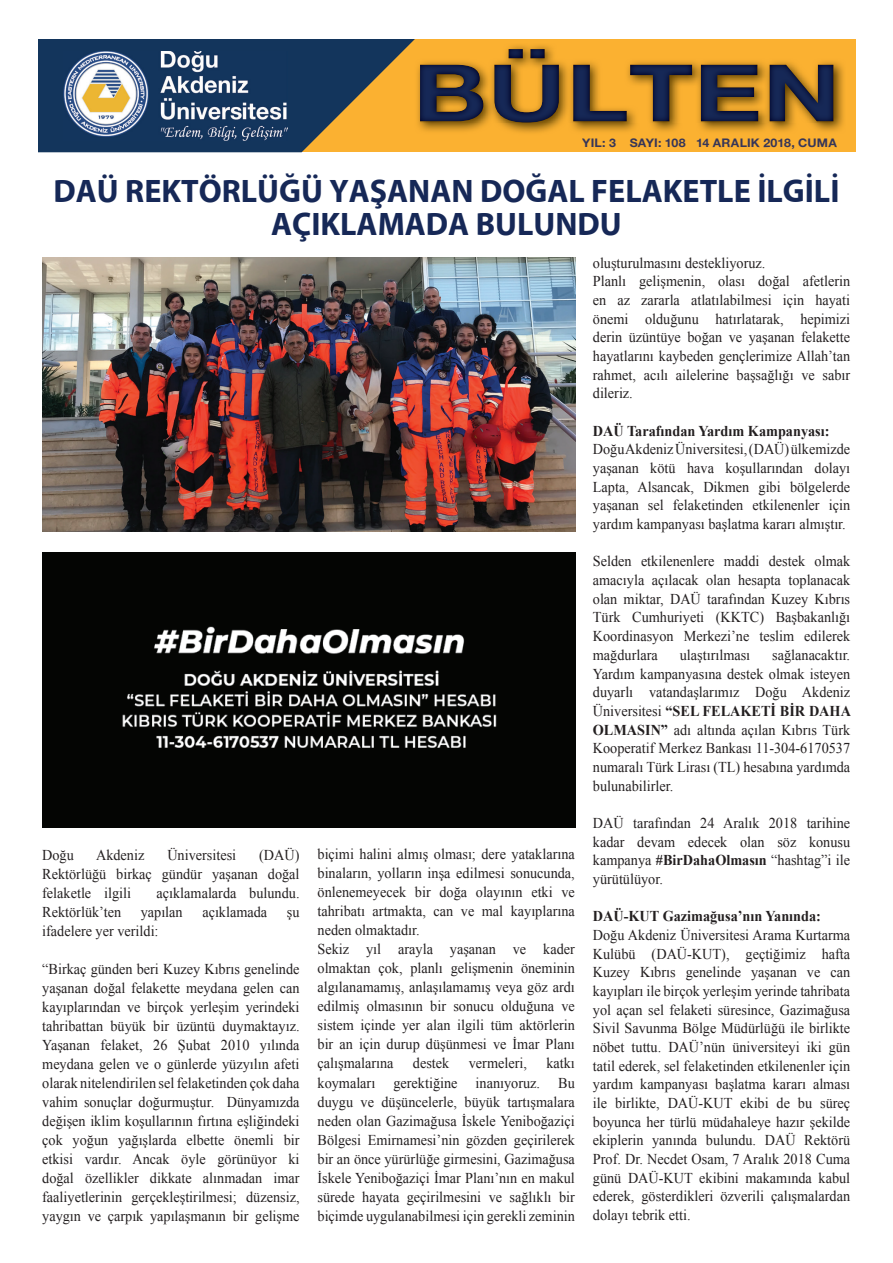
<style>
.page{position:relative;width:893px;height:1263px;background:#fff}
.page>*{position:absolute;margin:0;border:0;box-sizing:border-box;transform-origin:0 0}
.t1{font:700 32.7px/32.7px "Myriad EMU";color:#162857;text-align:center}
.t2{font:15px/18.6px "Times New Roman";color:#231f20;text-align:justify;scale:.95 1}
.t3{font:700 15px "Times New Roman";color:#231f20;scale:.95 1}
.t4{font:700 11.85px "Helvetica Neue EMU";letter-spacing:.015em;color:#363658;scale:1.05 1}
.s1{font-weight:700}
</style>
<div class="page">
<div style="left:0;top:30px;width:855px;height:122px;background:#fbb131"></div>
<svg style="left:37px;top:38px;width:380px;height:114px;fill:#13355c"></svg>
<img style="left:414px;top:43px;width:430px;height:92px">
<img style="left:420px;top:49px;width:413px;height:74px">
<img style="left:64px;top:51px;width:223px;height:89px">
<div style="left:0;top:0;width:37px;height:283px;background:#fff"></div>
<div style="left:0;top:0;width:893px;height:38px;background:#fff"></div>
<img style="left:43px;top:257px;width:532px;height:275px">
<img style="left:43px;top:553px;width:532px;height:274px">
<p class="t4" style="left:582px;top:136px;width:244px">YIL: 3 SAYI: 108 14 ARALIK 2018, CUMA</p>
<h1 class="t1" style="left:54px;top:175px;width:787px">DAÜ REKTÖRLÜĞÜ YAŞANAN DOĞAL FELAKETLE İLGİLİ<br>AÇIKLAMADA BULUNDU</h1>
<p class="t2" style="left:42px;top:845px;width:35px">Doğu</p>
<p class="t2" style="left:96px;top:845px;width:52px">Akdeniz</p>
<p class="t2" style="left:167px;top:845px;width:74px">Üniversitesi</p>
<p class="t2" style="left:42px;top:845px;width:272px;line-height:19px;text-indent:217px">(DAÜ)<br>Rektörlüğü birkaç gündür yaşanan doğal felaketle ilgili</p>
<p class="t2" style="left:157px;top:883px;width:152px">açıklamalarda bulundu.</p>
<p class="t2" style="left:42px;top:902px;width:85px">Rektörlük’ten</p>
<p class="t2" style="left:141px;top:902px;width:46px">yapılan</p>
<p class="t2" style="left:202px;top:902px;width:70px">açıklamada</p>
<p class="t2" style="left:287px;top:902px;width:15px">şu</p>
<p class="t2" style="left:42px;top:921px;width:124px">ifadelere yer verildi:</p>
<p class="t2" style="left:42px;top:959px;width:272px">“Birkaç günden beri Kuzey Kıbrıs genelinde yaşanan doğal felakette meydana gelen can kayıplarından ve birçok yerleşim yerindeki tahribattan büyük bir üzüntü duymaktayız.<br>Yaşanan felaket, 26 Şubat 2010 yılında meydana gelen ve o günlerde yüzyılın afeti olarak nitelendirilen sel felaketinden çok daha vahim sonuçlar doğurmuştur. Dünyamızda değişen iklim koşullarının fırtına eşliğindeki çok yoğun yağışlarda elbette önemli bir etkisi vardır. Ancak öyle görünüyor ki doğal özellikler dikkate alınmadan imar faaliyetlerinin gerçekleştirilmesi; düzensiz, yaygın ve çarpık yapılaşmanın bir gelişme</p>
<p class="t2" style="left:318px;top:844px;width:272px;line-height:19px;text-align:left">biçimi halini almış olması; dere yataklarına binaların, yolların inşa edilmesi sonucunda, önlenemeyecek bir doğa olayının etki ve tahribatı artmakta, can ve mal kayıplarına neden olmaktadır.<br>Sekiz yıl arayla yaşanan ve kader olmaktan çok, planlı gelişmenin öneminin algılanamamış, anlaşılamamış veya göz ardı edilmiş olmasının bir sonucu olduğuna ve sistem içinde yer alan ilgili tüm aktörlerin bir an için durup düşünmesi ve İmar Planı çalışmalarına</p>
<p class="t2" style="left:318px;top:1054px;width:272px;line-height:19px;text-indent:229px">katkı koymaları gerektiğine inanıyoruz. Bu duygu ve düşüncelerle, büyük tartışmalara neden olan Gazimağusa İskele Yeniboğaziçi Bölgesi Emirnamesi’nin gözden geçirilerek bir an önce yürürlüğe girmesini, Gazimağusa İskele Yeniboğaziçi İmar Planı’nın en makul sürede hayata geçirilmesini ve sağlıklı bir biçimde uygulanabilmesi için gerekli zeminin</p>
<p class="t2" style="left:413px;top:1054px;width:40px">destek</p>
<p class="t2" style="left:469px;top:1054px;width:63px">vermeleri,</p>
<p class="t2" style="left:593px;top:253px;width:272px;text-align:left">oluşturulmasını destekliyoruz.<br>Planlı gelişmenin, olası doğal afetlerin en az zararla atlatılabilmesi için hayati önemi olduğunu hatırlatarak, hepimizi derin üzüntüye boğan ve yaşanan felakette hayatlarını kaybeden gençlerimize Allah’tan rahmet, acılı ailelerine başsağlığı ve sabır dileriz.</p>
<p class="t3" style="left:593px;top:420px;width:251px">DAÜ Tarafından Yardım Kampanyası:</p>
<p class="t2" style="left:593px;top:440px;width:272px">Doğu Akdeniz Üniversitesi, (DAÜ) ülkemizde yaşanan kötü hava koşullarından dolayı Lapta, Alsancak, Dikmen gibi bölgelerde yaşanan sel felaketinden etkilenenler için yardım kampanyası başlatma kararı almıştır.</p>
<p class="t2" style="left:593px;top:552px;width:272px">Selden etkilenenlere maddi destek olmak amacıyla açılacak olan hesapta toplanacak olan miktar, DAÜ tarafından Kuzey Kıbrıs Türk Cumhuriyeti (KKTC) Başbakanlığı Koordinasyon Merkezi’ne teslim edilerek mağdurlara</p>
<p class="t2" style="left:593px;top:645px;width:273px;text-indent:179px">sağlanacaktır.<br>Yardım kampanyasına destek olmak isteyen duyarlı vatandaşlarımız Doğu Akdeniz Üniversitesi <span class="s1">“SEL FELAKETİ BİR DAHA OLMASIN”</span> adı altında açılan Kıbrıs Türk Kooperatif Merkez Bankası 11-304-6170537 numaralı Türk Lirası (TL) hesabına yardımda bulunabilirler.</p>
<p class="t2" style="left:593px;top:813px;width:272px">DAÜ tarafından 24 Aralık 2018 tarihine kadar devam edecek olan söz konusu kampanya <span class="s1">#BirDahaOlmasın</span> “hashtag”i ile yürütülüyor.</p>
<p class="t3" style="left:593px;top:906px;width:242px">DAÜ-KUT Gazimağusa’nın Yanında:</p>
<p class="t2" style="left:593px;top:925px;width:272px">Doğu Akdeniz Üniversitesi Arama Kurtarma Kulübü (DAÜ-KUT), geçtiğimiz hafta Kuzey Kıbrıs genelinde yaşanan ve can kayıpları ile birçok yerleşim yerinde tahribata yol açan sel felaketi süresince, Gazimağusa Sivil Savunma Bölge Müdürlüğü ile birlikte nöbet tuttu. DAÜ’nün üniversiteyi iki gün tatil ederek, sel felaketinden etkilenenler için yardım kampanyası başlatma kararı alması ile birlikte, DAÜ-KUT ekibi de bu süreç boyunca her türlü müdahaleye hazır şekilde ekiplerin yanında bulundu. DAÜ Rektörü Prof. Dr. Necdet Osam, 7 Aralık 2018 Cuma günü DAÜ-KUT ekibini makamında kabul ederek, gösterdikleri özverili çalışmalardan dolayı tebrik etti.</p>
<p class="t2" style="left:680px;top:645px;width:76px">ulaştırılması</p>
</div>
